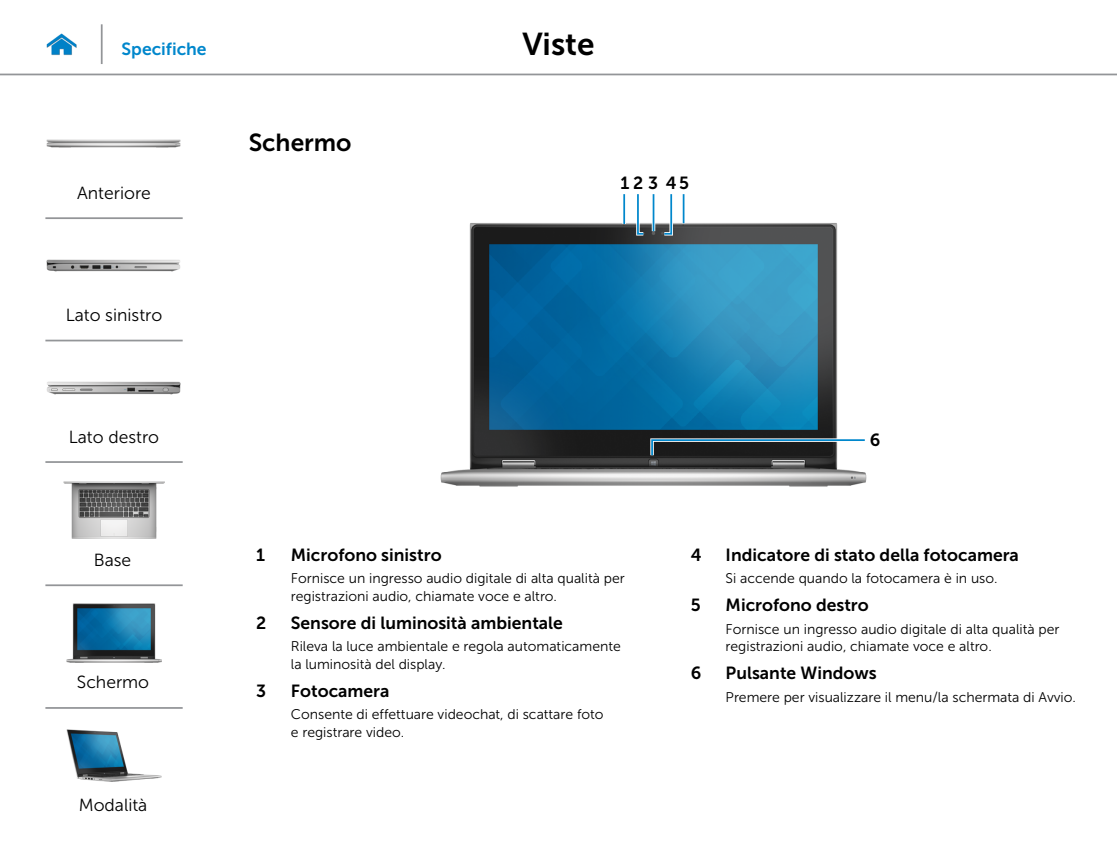
<style>
.page{position:relative;width:1117px;height:844px;background:#fff}
.page>*{position:absolute;margin:0;border:0;box-sizing:border-box;transform-origin:0 0}
.t1{font:31.5px "Museo Sans For Dell 700";color:#000}
.Head2{font:24.5px "Museo Sans For Dell 700";color:#000}
.Callout_Head{font:17.5px "Museo Sans For Dell 700";color:#000}
.t2{font:17.5px "Museo Sans For Dell 300";color:#000}
.t3{font:17.5px "Museo Sans For Dell 700";color:#0087cc}
.Callout-L{font:17.5px "Museo Sans For Dell 700";color:#000}
.Callout_description{font:14px/17.5px "Museo Sans For Dell 300";color:#000}
</style>
<div class="page">
<hr style="left:0;top:74px;width:1116px;height:1px;background:#939598">
<img style="left:46px;top:33px;width:31px;height:23px">
<img style="left:440px;top:221px;width:427px;height:266px">
<svg style="left:648px;top:436px;width:219px;height:22px;background:#475258"></svg>
<hr style="left:622px;top:194px;width:3px;height:30px;background:#fff">
<hr style="left:623px;top:194px;width:2px;height:30px;background:#0087cc">
<svg style="left:651px;top:194px;width:4px;height:37px"></svg>
<hr style="left:652px;top:194px;width:2px;height:37px;background:#0087cc">
<svg style="left:681px;top:194px;width:4px;height:29px"></svg>
<hr style="left:682px;top:194px;width:2px;height:29px;background:#0087cc">
<svg style="left:660px;top:194px;width:14px;height:43px"></svg>
<svg style="left:634px;top:194px;width:12px;height:43px"></svg>
<hr style="left:101px;top:24px;width:2px;height:40px;background:#939598">
<img style="left:47px;top:139px;width:134px;height:9px">
<img style="left:47px;top:259px;width:133px;height:13px">
<img style="left:47px;top:381px;width:134px;height:13px">
<img style="left:64px;top:481px;width:100px;height:57px">
<img style="left:66px;top:603px;width:95px;height:59px">
<img style="left:66px;top:729px;width:95px;height:52px">
<hr style="left:45px;top:217px;width:138px;height:2px;background:#939598">
<hr style="left:45px;top:339px;width:138px;height:2px;background:#939598">
<hr style="left:45px;top:461px;width:138px;height:2px;background:#939598">
<hr style="left:45px;top:584px;width:138px;height:2px;background:#939598">
<hr style="left:45px;top:706px;width:138px;height:2px;background:#939598">
<p class="t3" style="left:122px;top:39px;width:86px">Specifiche</p>
<h1 class="t1" style="left:522px;top:26px;width:74px">Viste</h1>
<p class="t2" style="left:77px;top:183px;width:75px">Anteriore</p>
<p class="t2" style="left:66px;top:305px;width:98px">Lato sinistro</p>
<p class="t2" style="left:69px;top:428px;width:92px">Lato destro</p>
<p class="t2" style="left:94px;top:550px;width:39px">Base</p>
<p class="t2" style="left:77px;top:672px;width:74px">Schermo</p>
<p class="t2" style="left:79px;top:795px;width:70px">Modalità</p>
<p class="Head2" style="left:249px;top:128px;width:104px">Schermo</p>
<p class="Callout-L" style="left:620px;top:173px;width:70px">123 45</p>
<p class="Callout-L" style="left:869px;top:430px;width:12px">6</p>
<p class="Callout_Head" style="left:256px;top:544px;width:10px">1</p>
<p class="Callout_Head" style="left:291px;top:544px;width:152px">Microfono sinistro</p>
<p class="Callout_description" style="left:291px;top:569px;width:335px">Fornisce un ingresso audio digitale di alta qualità per registrazioni audio, chiamate voce e altro.</p>
<p class="Callout_Head" style="left:256px;top:612px;width:12px">2</p>
<p class="Callout_Head" style="left:291px;top:612px;width:273px">Sensore di luminosità ambientale</p>
<p class="Callout_description" style="left:291px;top:637px;width:331px">Rileva la luce ambientale e regola automaticamente la luminosità del display.</p>
<p class="Callout_Head" style="left:256px;top:680px;width:12px">3</p>
<p class="Callout_Head" style="left:291px;top:680px;width:100px">Fotocamera</p>
<p class="Callout_description" style="left:291px;top:705px;width:314px">Consente di effettuare videochat, di scattare foto e registrare video.</p>
<p class="Callout_Head" style="left:690px;top:544px;width:12px">4</p>
<p class="Callout_Head" style="left:725px;top:544px;width:295px">Indicatore di stato della fotocamera</p>
<p class="Callout_description" style="left:725px;top:569px;width:273px">Si accende quando la fotocamera è in uso.</p>
<p class="Callout_Head" style="left:690px;top:595px;width:11px">5</p>
<p class="Callout_Head" style="left:725px;top:595px;width:145px">Microfono destro</p>
<p class="Callout_description" style="left:725px;top:620px;width:335px">Fornisce un ingresso audio digitale di alta qualità per registrazioni audio, chiamate voce e altro.</p>
<p class="Callout_Head" style="left:690px;top:663px;width:12px">6</p>
<p class="Callout_Head" style="left:725px;top:663px;width:153px">Pulsante Windows</p>
<p class="Callout_description" style="left:725px;top:688px;width:352px">Premere per visualizzare il menu/la schermata di Avvio.</p>
</div>
